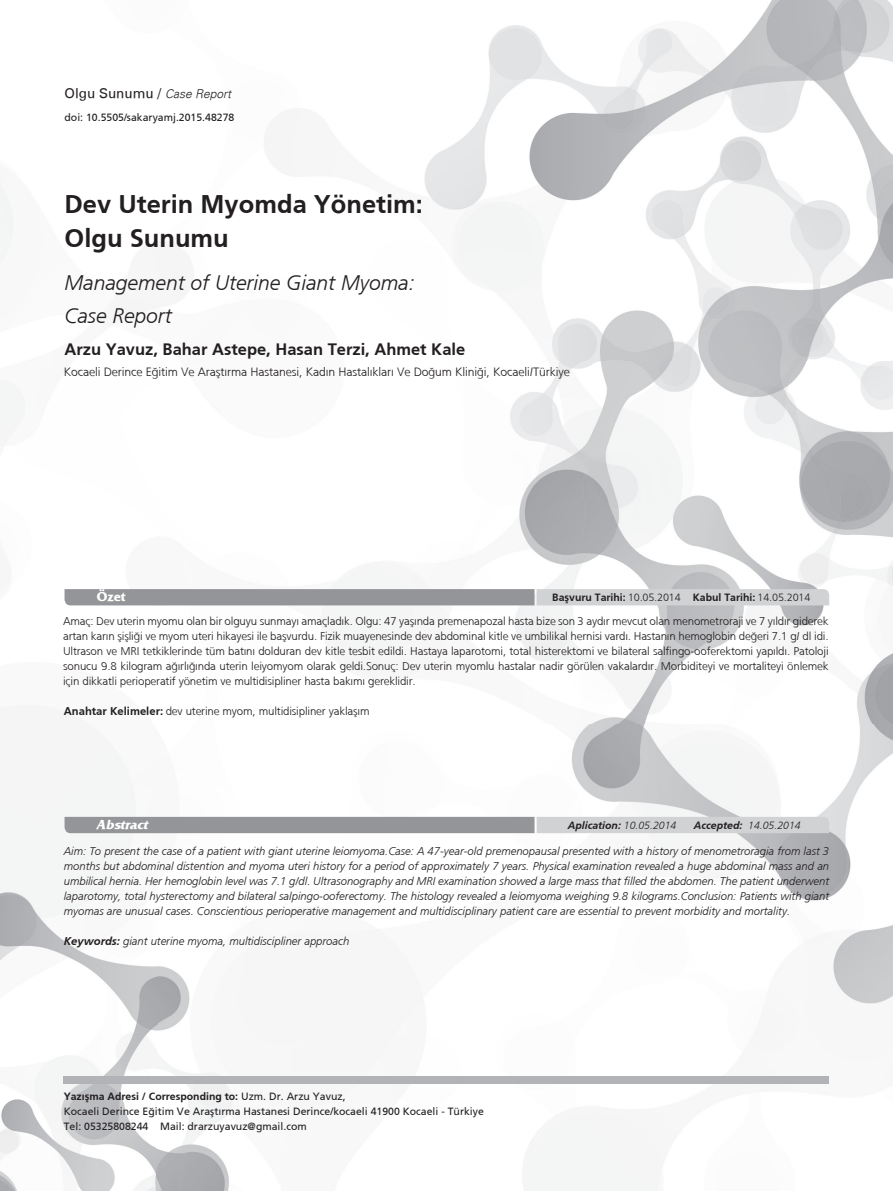
<style>
.page{position:relative;width:893px;height:1191px;background:#fff}
.page>*{position:absolute;margin:0;border:0;box-sizing:border-box;transform-origin:0 0}
.t1{font:700 25.5px/33px "Frutiger";color:#231f20}
.t2{font:italic 300 21px/33px "Frutiger";color:#231f20}
.t3{font:700 16.5px "Frutiger";color:#231f20}
.t4{font:13.5px "Univers";color:#231f20}
.t5{font:italic 700 13.5px "Friz Quadrata";color:#fff}
.t6{font:700 13.5px "Friz Quadrata";color:#fff}
.t7{font:300 12px "Frutiger";color:#231f20}
.t8{font:italic 300 11.25px/15px "Frutiger";color:#231f20;text-align:justify}
.t9{font:300 11.25px/15px "Frutiger";color:#231f20;text-align:justify}
.t10{font:10.5px/15px "Frutiger Roman";color:#231f20}
.t11{font:700 10.5px "Frutiger";color:#231f20}
.t12{font:italic 700 10.5px "Frutiger";color:#231f20}
.t13{font:italic 300 10.5px "Frutiger";color:#231f20}
.s1{font-weight:300;font-style:italic;font-size:12px}
.s2{font-weight:300}
.s3{font-weight:700}
.s4{font-family:"Frutiger Roman";font-weight:400}
</style>
<div class="page">
<img style="left:0;top:0;width:893px;height:1191px">
<svg style="left:65px;top:589px;width:764px;height:16px;background:#abadaf"></svg>
<div style="left:64px;top:1076px;width:765px;height:7px;background:#b2b3b7"></div>
<svg style="left:65px;top:817px;width:764px;height:16px;background:#abacaf"></svg>
<p class="t4" style="left:65px;top:84px;width:168px">Olgu Sunumu / <span class="s1">Case Report</span></p>
<p class="t10" style="left:65px;top:110px;width:171px">doi: 10.5505/sakaryamj.2015.48278</p>
<h1 class="t1" style="left:65px;top:188px;width:360px">Dev Uterin Myomda Yönetim:<br>Olgu Sunumu</h1>
<h2 class="t2" style="left:65px;top:266px;width:352px">Management of Uterine Giant Myoma:<br>Case Report</h2>
<h3 class="t3" style="left:65px;top:339px;width:402px">Arzu Yavuz, Bahar Astepe, Hasan Terzi, Ahmet Kale</h3>
<p class="t7" style="left:65px;top:364px;width:508px">Kocaeli Derince Eğitim Ve Araştırma Hastanesi, Kadın Hastalıkları Ve Doğum Kliniği, Kocaeli/Türkiye</p>
<p class="t6" style="left:97px;top:588px;width:30px">Özet</p>
<p class="t11" style="left:552px;top:591px;width:260px">Başvuru Tarihi: <span class="s2">10.05.2014</span> Kabul Tarihi: <span class="s2">14.05.2014</span></p>
<p class="t9" style="left:64px;top:614px;width:767px">Amaç: Dev uterin myomu olan bir olguyu sunmayı amaçladık. Olgu: 47 yaşında premenapozal hasta bize son 3 aydır mevcut olan menometroraji ve 7 yıldır giderek artan karın şişliği ve myom uteri hikayesi ile başvurdu. Fizik muayenesinde dev abdominal kitle ve umbilikal hernisi vardı. Hastanın hemoglobin değeri 7.1 g/ dl idi.<br>Ultrason ve MRI tetkiklerinde tüm batını dolduran dev kitle tesbit edildi. Hastaya laparotomi, total histerektomi ve bilateral salfingo-ooferektomi yapıldı. Patoloji sonucu 9.8 kilogram ağırlığında uterin leiyomyom olarak geldi.Sonuç: Dev uterin myomlu hastalar nadir görülen vakalardır. Morbiditeyi ve mortaliteyi önlemek için dikkatli perioperatif yönetim ve multidisipliner hasta bakımı gereklidir.</p>
<p class="t9" style="left:64px;top:704px;width:308px"><span class="s3">Anahtar Kelimeler:</span> dev uterine myom, multidisipliner yaklaşım</p>
<p class="t5" style="left:97px;top:817px;width:53px">Abstract</p>
<p class="t12" style="left:568px;top:818px;width:110px">Aplication: <span class="s2">10.05.2014</span></p>
<p class="t13" style="left:694px;top:819px;width:108px"><span class="s3">Accepted:</span> 14.05.2014</p>
<p class="t8" style="left:64px;top:843px;width:767px">Aim: To present the case of a patient with giant uterine leiomyoma.Case: A 47-year-old premenopausal presented with a history of menometroragia from last 3 months but abdominal distention and myoma uteri history for a period of approximately 7 years. Physical examination revealed a huge abdominal mass and an umbilical hernia. Her hemoglobin level was 7.1 g/dl. Ultrasonography and MRI examination showed a large mass that filled the abdomen. The patient underwent laparotomy, total hysterectomy and bilateral salpingo-ooferectomy. The histology revealed a leiomyoma weighing 9.8 kilograms.Conclusion: Patients with giant myomas are unusual cases. Conscientious perioperative management and multidisciplinary patient care are essential to prevent morbidity and mortality.</p>
<p class="t8" style="left:64px;top:933px;width:287px"><span class="s3">Keywords:</span> giant uterine myoma, multidiscipliner approach</p>
<p class="t11" style="left:64px;top:1090px;width:283px">Yazışma Adresi / Corresponding to: <span class="s4">Uzm. Dr. Arzu Yavuz,</span></p>
<p class="t10" style="left:64px;top:1103px;width:422px">Kocaeli Derince Eğitim Ve Araştırma Hastanesi Derince/kocaeli 41900 Kocaeli - Türkiye<br>Tel: 05325808244 Mail: drarzuyavuz@gmail.com</p>
</div>
